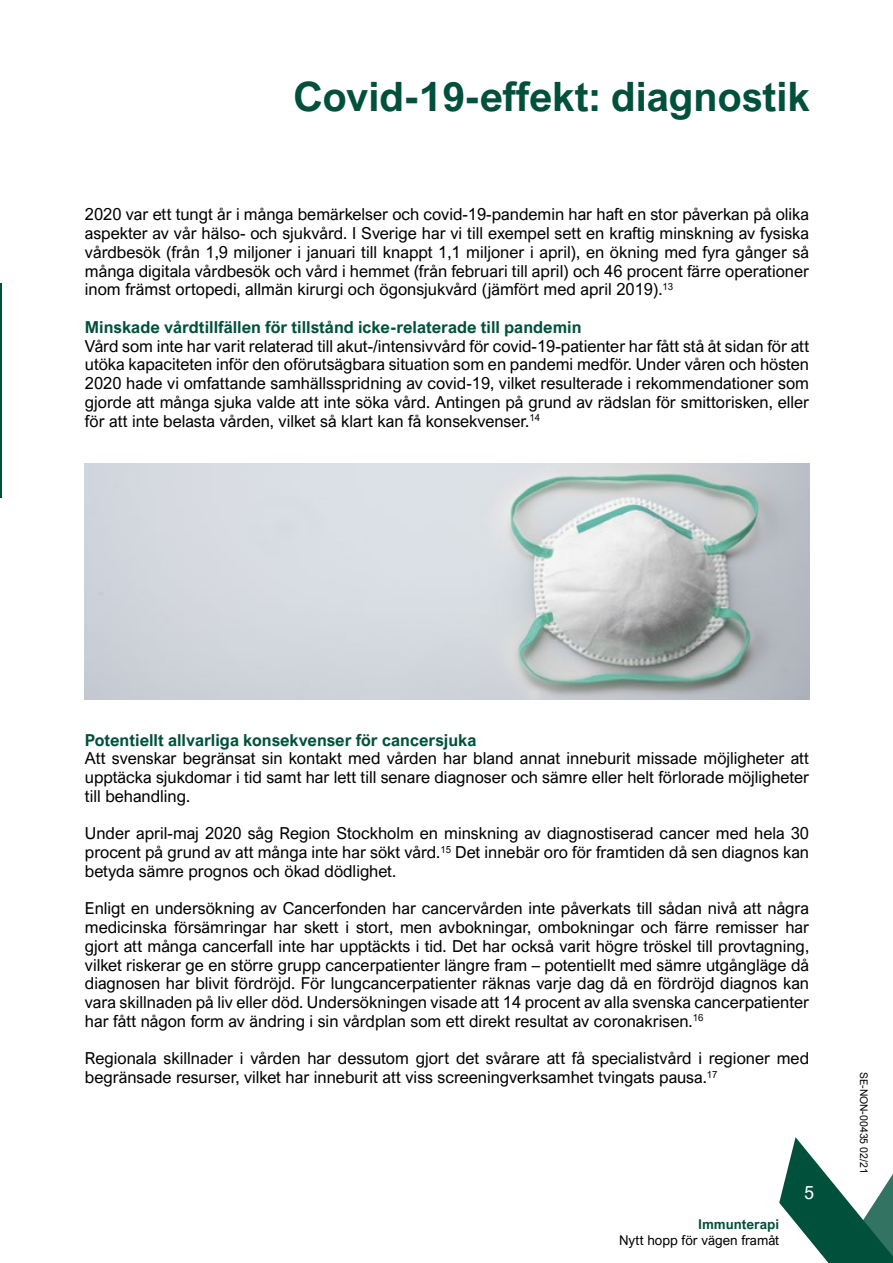
<style>
.page{position:relative;width:893px;height:1263px;background:#fff}
.page>*{position:absolute;margin:0;border:0;box-sizing:border-box;transform-origin:0 0}
.t1{font:700 40.5px "Arial Nova";color:#01503b}
.t2{font:18px "Arial Nova";color:#fff}
.t3{font:16.5px/18.8px "Arial Nova";color:#000;text-align:justify}
.t4{font:700 16.5px "Arial Nova";color:#01503b}
.t5{font:13.5px "Arial Nova";color:#000}
.t6{font:700 13.5px "Arial Nova";color:#01503b}
.t7{font:10.5px "Arial Nova";color:#000}
</style>
<div class="page">
<svg style="left:779px;top:1137px;width:114px;height:126px"></svg>
<hr style="left:0;top:284px;width:1px;height:214px;background:#01503b">
<img style="left:85px;top:463px;width:724px;height:237px">
<h1 class="t1" style="left:294px;top:73px;width:518px">Covid-19-effekt: diagnostik</h1>
<p class="t3" style="left:85px;top:205px;width:726px">2020 var ett tungt år i många bemärkelser och covid-19-pandemin har haft en stor påverkan på olika aspekter av vår hälso- och sjukvård. I Sverige har vi till exempel sett en kraftig minskning av fysiska vårdbesök (från 1,9 miljoner i januari till knappt 1,1 miljoner i april), en ökning med fyra gånger så många digitala vårdbesök och vård i hemmet (från februari till april) och 46 procent färre operationer inom främst ortopedi, allmän kirurgi och ögonsjukvård (jämfört med april 2019).<sup>13</sup></p>
<p class="t4" style="left:85px;top:317px;width:498px">Minskade vårdtillfällen för tillstånd icke-relaterade till pandemin</p>
<p class="t3" style="left:85px;top:336px;width:726px">Vård som inte har varit relaterad till akut-/intensivvård för covid-19-patienter har fått stå åt sidan för att utöka kapaciteten inför den oförutsägbara situation som en pandemi medför. Under våren och hösten 2020 hade vi omfattande samhällsspridning av covid-19, vilket resulterade i rekommendationer som gjorde att många sjuka valde att inte söka vård. Antingen på grund av rädslan för smittorisken, eller för att inte belasta vården, vilket så klart kan få konsekvenser.<sup>14</sup></p>
<p class="t4" style="left:85px;top:730px;width:393px">Potentiellt allvarliga konsekvenser för cancersjuka</p>
<p class="t3" style="left:85px;top:749px;width:726px">Att svenskar begränsat sin kontakt med vården har bland annat inneburit missade möjligheter att upptäcka sjukdomar i tid samt har lett till senare diagnoser och sämre eller helt förlorade möjligheter till behandling.</p>
<p class="t3" style="left:85px;top:824px;width:726px">Under april-maj 2020 såg Region Stockholm en minskning av diagnostiserad cancer med hela 30 procent på grund av att många inte har sökt vård.<sup>15</sup> Det innebär oro för framtiden då sen diagnos kan betyda sämre prognos och ökad dödlighet.</p>
<p class="t3" style="left:85px;top:899px;width:726px">Enligt en undersökning av Cancerfonden har cancervården inte påverkats till sådan nivå att några medicinska försämringar har skett i stort, men avbokningar, ombokningar och färre remisser har gjort att många cancerfall inte har upptäckts i tid. Det har också varit högre tröskel till provtagning, vilket riskerar ge en större grupp cancerpatienter längre fram – potentiellt med sämre utgångläge då diagnosen har blivit fördröjd. För lungcancerpatienter räknas varje dag då en fördröjd diagnos kan vara skillnaden på liv eller död. Undersökningen visade att 14 procent av alla svenska cancerpatienter har fått någon form av ändring i sin vårdplan som ett direkt resultat av coronakrisen.<sup>16</sup></p>
<p class="t3" style="left:85px;top:1049px;width:726px">Regionala skillnader i vården har dessutom gjort det svårare att få specialistvård i regioner med begränsade resurser, vilket har inneburit att viss screeningverksamhet tvingats pausa.<sup>17</sup></p>
<p class="t6" style="left:698px;top:1216px;width:83px">Immunterapi</p>
<p class="t5" style="left:619px;top:1233px;width:162px">Nytt hopp för vägen framåt</p>
<p class="t2" style="left:804px;top:1182px;width:12px">5</p>
<p class="t7" style="left:870px;top:1072px;width:103px;rotate:90deg">SE-NON-00435 02/21</p>
</div>
